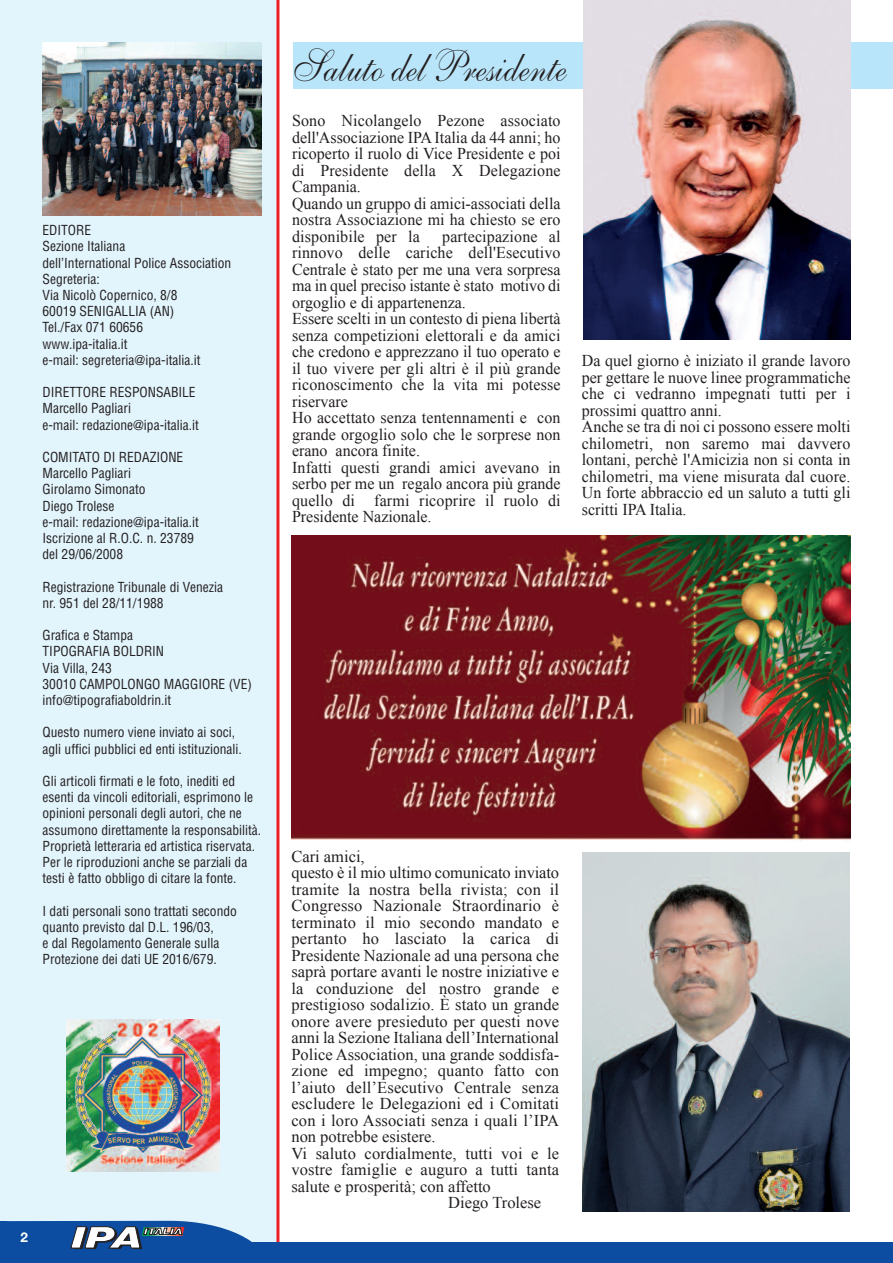
<style>
.page{position:relative;width:893px;height:1263px;background:#fff}
.page>*{position:absolute;margin:0;border:0;box-sizing:border-box;transform-origin:0 0}
.t1{font:45px "Shelley Allegro Script";color:#231f20;scale:.86 1}
.t2{font:16.5px/16.5px "Times New Roman";letter-spacing:.005em;color:#231f20}
.t3{font:condensed 13.5px/16.2px "Helvetica";color:#231f20}
.t4{font:700 13.5px "Helvetica Neue";color:#fff}
</style>
<div class="page">
<div style="left:293px;top:43px;width:600px;height:46px;background:#b9e5fa"></div>
<div style="left:0;top:0;width:278px;height:1263px;background:#e2f4fc"></div>
<svg style="left:892px;top:1242px;width:1px;height:21px"></svg>
<div style="left:4px;top:1242px;width:888px;height:21px;background:#0d4da1"></div>
<div style="left:0;top:1221px;width:7px;height:42px;background:#0d4da1"></div>
<svg style="left:7px;top:1221px;width:245px;height:28px"></svg>
<hr style="left:276px;top:0;width:3px;height:1242px;background:#ee1d23">
<img style="left:67px;top:1020px;width:153px;height:152px">
<img style="left:583px;top:0;width:267px;height:340px">
<img style="left:43px;top:42px;width:218px;height:174px">
<img style="left:582px;top:853px;width:267px;height:359px">
<img style="left:291px;top:535px;width:559px;height:306px">
<p class="t3" style="left:43px;top:222px;width:190px">EDITORE<br>Sezione Italiana<br>dell’International Police Association<br>Segreteria:<br>Via Nicolò Copernico, 8/8<br>60019 SENIGALLIA (AN)<br>Tel./Fax 071 60656 www.ipa-italia.it<br>e-mail: segreteria@ipa-italia.it</p>
<p class="t3" style="left:43px;top:384px;width:158px">DIRETTORE RESPONSABILE<br>Marcello Pagliari<br>e-mail: redazione@ipa-italia.it</p>
<p class="t3" style="left:43px;top:449px;width:158px">COMITATO DI REDAZIONE<br>Marcello Pagliari<br>Girolamo Simonato<br>Diego Trolese<br>e-mail: redazione@ipa-italia.it<br>Iscrizione al R.O.C. n. 23789 del 29/06/2008</p>
<p class="t3" style="left:43px;top:579px;width:182px">Registrazione Tribunale di Venezia nr. 951 del 28/11/1988</p>
<p class="t3" style="left:43px;top:627px;width:211px">Grafica e Stampa<br>TIPOGRAFIA BOLDRIN<br>Via Villa, 243<br>30010 CAMPOLONGO MAGGIORE (VE) info@tipografiaboldrin.it</p>
<p class="t3" style="left:43px;top:725px;width:201px">Questo numero viene inviato ai soci, agli uffici pubblici ed enti istituzionali.</p>
<p class="t3" style="left:43px;top:773px;width:220px">Gli articoli firmati e le foto, inediti ed esenti da vincoli editoriali, esprimono le opinioni personali degli autori, che ne assumono direttamente la responsabilità.<br>Proprietà letteraria ed artistica riservata.<br>Per le riproduzioni anche se parziali da testi è fatto obbligo di citare la fonte.</p>
<p class="t3" style="left:43px;top:903px;width:196px">I dati personali sono trattati secondo quanto previsto dal D.L. 196/03,<br>e dal Regolamento Generale sulla Protezione dei dati UE 2016/679.</p>
<p class="t4" style="left:21px;top:1232px;width:9px">2</p>
<h1 class="t1" style="left:293px;top:50px;width:319px">Saluto del Presidente</h1>
<p class="t2" style="left:292px;top:112px;width:270px">Sono Nicolangelo Pezone associato dell'Associazione IPA Italia da 44 anni; ho ricoperto il ruolo di Vice Presidente e poi di Presidente della X Delegazione Campania.<br>Quando un gruppo di amici-associati della nostra Associazione mi ha chiesto se ero disponibile per la</p>
<p class="t2" style="left:292px;top:228px;width:270px;text-indent:150px">partecipazione al rinnovo delle cariche dell'Esecutivo Centrale è stato per me una vera sorpresa ma in quel preciso istante è stato motivo di orgoglio e di appartenenza.<br>Essere scelti in un contesto di piena libertà senza competizioni elettorali e da amici che credono e apprezzano il tuo operato e il tuo vivere per gli altri è il più grande riconoscimento che la vita mi potesse riservare<br>Ho accettato senza tentennamenti e con grande orgoglio solo che le sorprese non erano ancora finite.<br>Infatti questi grandi amici avevano in serbo per me un regalo ancora più grande quello di farmi ricoprire il ruolo di Presidente Nazionale.</p>
<p class="t2" style="left:582px;top:352px;width:270px">Da quel giorno è iniziato il grande lavoro per gettare le nuove linee programmatiche che ci vedranno impegnati tutti per i prossimi quattro anni.<br>Anche se tra di noi ci possono essere molti chilometri, non saremo mai davvero lontani, perchè l'Amicizia non si conta in chilometri, ma viene misurata dal cuore.<br>Un forte abbraccio ed un saluto a tutti gli scritti IPA Italia.</p>
<p class="t2" style="left:291px;top:848px;width:75px">Cari amici,</p>
<p class="t2" style="left:291px;top:864px;width:269px">questo è il mio ultimo comunicato inviato</p>
<p class="t2" style="left:291px;top:881px;width:269px">tramite la nostra bella rivista; con il</p>
<p class="t2" style="left:291px;top:897px;width:269px">Congresso Nazionale Straordinario è</p>
<p class="t2" style="left:291px;top:914px;width:269px">terminato il mio secondo mandato e</p>
<p class="t2" style="left:291px;top:930px;width:269px">pertanto ho lasciato la carica di</p>
<p class="t2" style="left:291px;top:947px;width:269px">Presidente Nazionale ad una persona che</p>
<p class="t2" style="left:291px;top:963px;width:269px">saprà portare avanti le nostre iniziative e</p>
<p class="t2" style="left:291px;top:980px;width:269px">la conduzione del nostro grande e</p>
<p class="t2" style="left:291px;top:996px;width:269px">prestigioso sodalizio. È stato un grande</p>
<p class="t2" style="left:291px;top:1013px;width:269px">onore avere presieduto per questi nove</p>
<p class="t2" style="left:291px;top:1029px;width:269px">anni la Sezione Italiana dell’International</p>
<p class="t2" style="left:291px;top:1046px;width:269px">Police Association, una grande soddisfa-</p>
<p class="t2" style="left:291px;top:1062px;width:269px">zione ed impegno; quanto fatto con</p>
<p class="t2" style="left:291px;top:1079px;width:269px">l’aiuto dell’Esecutivo Centrale senza</p>
<p class="t2" style="left:291px;top:1095px;width:269px">escludere le Delegazioni ed i Comitati</p>
<p class="t2" style="left:291px;top:1112px;width:269px">con i loro Associati senza i quali l’IPA</p>
<p class="t2" style="left:291px;top:1128px;width:146px">non potrebbe esistere.</p>
<p class="t2" style="left:291px;top:1145px;width:269px">Vi saluto cordialmente, tutti voi e le</p>
<p class="t2" style="left:291px;top:1161px;width:269px">vostre famiglie e auguro a tutti tanta</p>
<p class="t2" style="left:291px;top:1178px;width:201px">salute e prosperità; con affetto</p>
<p class="t2" style="left:448px;top:1194px;width:95px">Diego Trolese</p>
</div>
